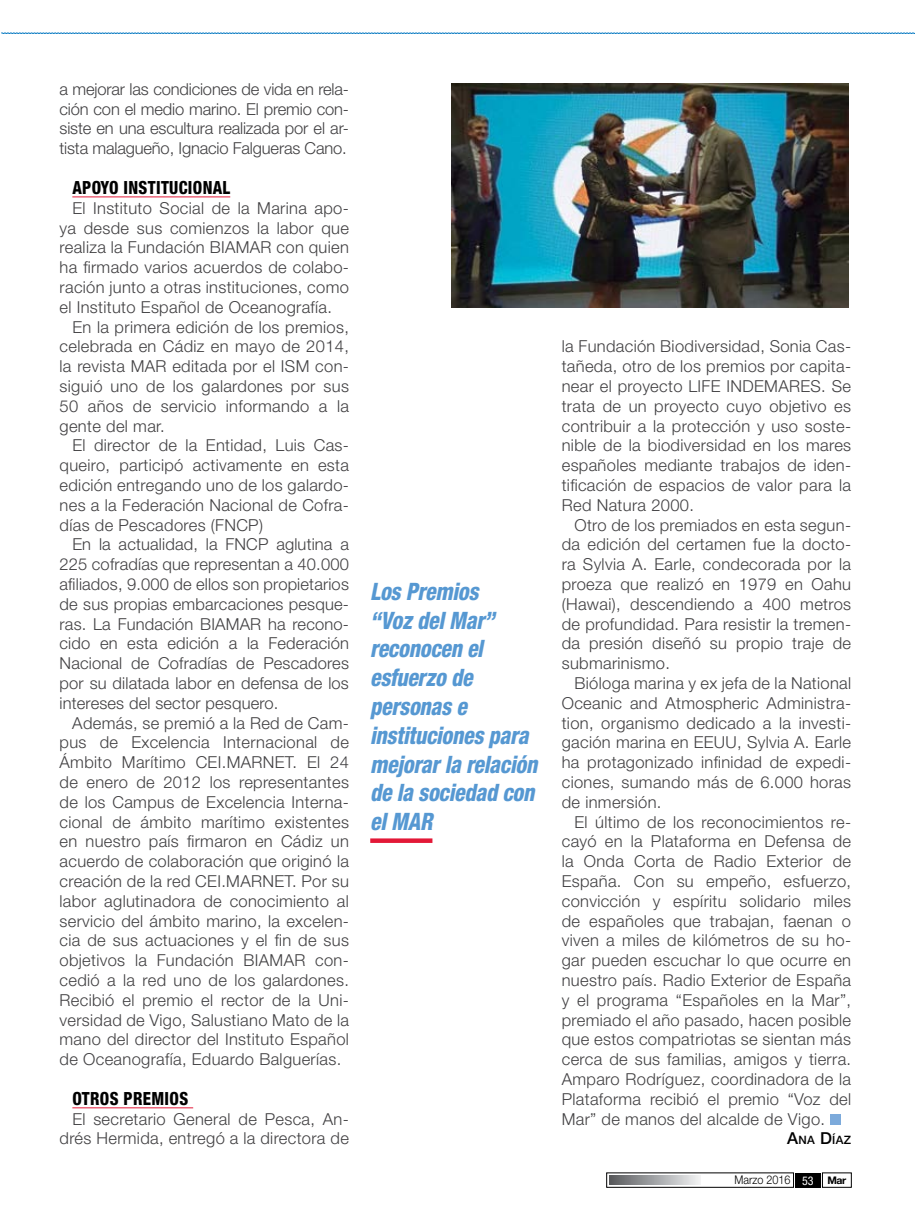
<style>
.page{position:relative;width:915px;height:1212px;background:#fff}
.page>*{position:absolute;margin:0;border:0;box-sizing:border-box;transform-origin:0 0}
.t1{font:italic 800 condensed 24px/28.8px "Helvetica Neue LT Std";letter-spacing:-.01em;color:#5698d2;scale:.9 1}
.t2{font:800 condensed 18.15px "Helvetica Neue LT Std";letter-spacing:.02em;color:#000;scale:.91 1}
.t3{font:300 16.5px/19.8px "Helvetica Neue LT Std";letter-spacing:.02em;color:#414042;text-align:justify}
.t4{font:300 12px "Helvetica Neue LT Std";color:#000;scale:.9 1}
.t5{font:500 11.55px "Helvetica Neue LT Std";color:#000}
.s1{font-size:16.5px}
.s2{font-weight:400;font-stretch:condensed;color:#fff}
.s3{font-weight:700;font-size:10.5px}
</style>
<div class="page">
<svg style="left:1px;top:33px;width:913px;height:1px"></svg>
<svg style="left:609px;top:1176px;width:90px;height:8px"></svg>
<div style="left:795px;top:1172px;width:25px;height:15px;background:#000"></div>
<hr style="left:72px;top:197px;width:158px;height:1px;background:#e31837">
<hr style="left:72px;top:1107px;width:121px;height:1px;background:#e31837">
<div style="left:830px;top:1114px;width:10px;height:10px;background:#7caadb"></div>
<img style="left:451px;top:84px;width:397px;height:223px">
<div style="left:370px;top:838px;width:62px;height:5px;background:#e31837"></div>
<p class="t3" style="left:60px;top:79px;width:291px">a mejorar las condiciones de vida en rela&shy;ción con el medio marino. El premio con&shy;siste en una escultura realizada por el ar&shy;tista malagueño, Ignacio Falgueras Cano.</p>
<p class="t2" style="left:72px;top:176px;width:175px">APOYO INSTITUCIONAL</p>
<p class="t3" style="left:60px;top:198px;width:291px;text-indent:13px">El Instituto Social de la Marina apo&shy;ya desde sus comienzos la labor que realiza la Fundación BIAMAR con quien ha firmado varios acuerdos de colabo&shy;ración junto a otras instituciones, como el Instituto Español de Oceanografía.</p>
<p class="t3" style="left:60px;top:316px;width:291px;text-indent:13px">En la primera edición de los premios, celebrada en Cádiz en mayo de 2014, la revista MAR editada por el ISM con&shy;siguió uno de los galardones por sus 50 años de servicio informando a la gente del mar.</p>
<p class="t3" style="left:60px;top:435px;width:291px;text-indent:13px">El director de la Entidad, Luis Cas&shy;queiro, participó activamente en esta edición entregando uno de los galardo&shy;nes a la Federación Nacional de Cofra&shy;días de Pescadores (FNCP)</p>
<p class="t3" style="left:60px;top:534px;width:291px;text-indent:13px">En la actualidad, la FNCP aglutina a 225 cofradías que representan a 40.000 afiliados, 9.000 de ellos son propietarios de sus propias embarcaciones pesque&shy;ras. La Fundación BIAMAR ha recono&shy;cido en esta edición a la Federación Nacional de Cofradías de Pescadores por su dilatada labor en defensa de los intereses del sector pesquero.</p>
<p class="t3" style="left:60px;top:712px;width:291px;text-indent:13px">Además, se premió a la Red de Cam&shy;pus de Excelencia Internacional de Ámbito Marítimo CEI.MARNET. El 24 de enero de 2012 los representantes de los Campus de Excelencia Interna&shy;cional de ámbito marítimo existentes en nuestro país firmaron en Cádiz un acuerdo de colaboración que originó la creación de la red CEI.MARNET. Por su labor aglutinadora de conocimiento al servicio del ámbito marino, la excelen&shy;cia de sus actuaciones y el fin de sus objetivos la Fundación BIAMAR con&shy;cedió a la red uno de los galardones.<br>Recibió el premio el rector de la Uni&shy;versidad de Vigo, Salustiano Mato de la mano del director del Instituto Español de Oceanografía, Eduardo Balguerías.</p>
<p class="t2" style="left:72px;top:1087px;width:129px">OTROS PREMIOS</p>
<p class="t3" style="left:60px;top:1108px;width:291px;text-align:right">El secretario General de Pesca, An&shy;drés Hermida, entregó a la directora de</p>
<h1 class="t1" style="left:370px;top:577px;width:187px">Los Premios<br>“Voz del Mar” reconocen el esfuerzo de personas e instituciones para mejorar la relación de la sociedad con el MAR</h1>
<p class="t3" style="left:561px;top:336px;width:291px">la Fundación Biodiversidad, Sonia Cas&shy;tañeda, otro de los premios por capita&shy;near el proyecto LIFE INDEMARES. Se trata de un proyecto cuyo objetivo es contribuir a la protección y uso soste&shy;nible de la biodiversidad en los mares españoles mediante trabajos de iden&shy;tificación de espacios de valor para la Red Natura 2000.</p>
<p class="t3" style="left:561px;top:514px;width:291px;text-indent:13px">Otro de los premiados en esta segun&shy;da edición del certamen fue la docto&shy;ra Sylvia A. Earle, condecorada por la proeza que realizó en 1979 en Oahu (Hawai), descendiendo a 400 metros de profundidad. Para resistir la tremen&shy;da presión diseñó su propio traje de submarinismo.</p>
<p class="t3" style="left:561px;top:673px;width:291px;text-indent:13px">Bióloga marina y ex jefa de la National Oceanic and Atmospheric Administra&shy;tion, organismo dedicado a la investi&shy;gación marina en EEUU, Sylvia A. Earle ha protagonizado infinidad de expedi&shy;ciones, sumando más de 6.000 horas de inmersión.</p>
<p class="t3" style="left:561px;top:811px;width:291px;text-indent:13px">El último de los reconocimientos re&shy;cayó en la Plataforma en Defensa de la Onda Corta de Radio Exterior de España. Con su empeño, esfuerzo, convicción y espíritu solidario miles de españoles que trabajan, faenan o viven a miles de kilómetros de su ho&shy;gar pueden escuchar lo que ocurre en nuestro país. Radio Exterior de España y el programa “Españoles en la Mar”, premiado el año pasado, hacen posible que estos compatriotas se sientan más cerca de sus familias, amigos y tierra.<br>Amparo Rodríguez, coordinadora de la Plataforma recibió el premio “Voz del Mar” de manos del alcalde de Vigo.</p>
<p class="t5" style="left:786px;top:1133px;width:66px"><span class="s1">A</span>NA <span class="s1">D</span>ÍAZ</p>
<p class="t4" style="left:734px;top:1173px;width:126px">Marzo 2016 <span class="s2">53</span> <span class="s3">Mar</span></p>
</div>
